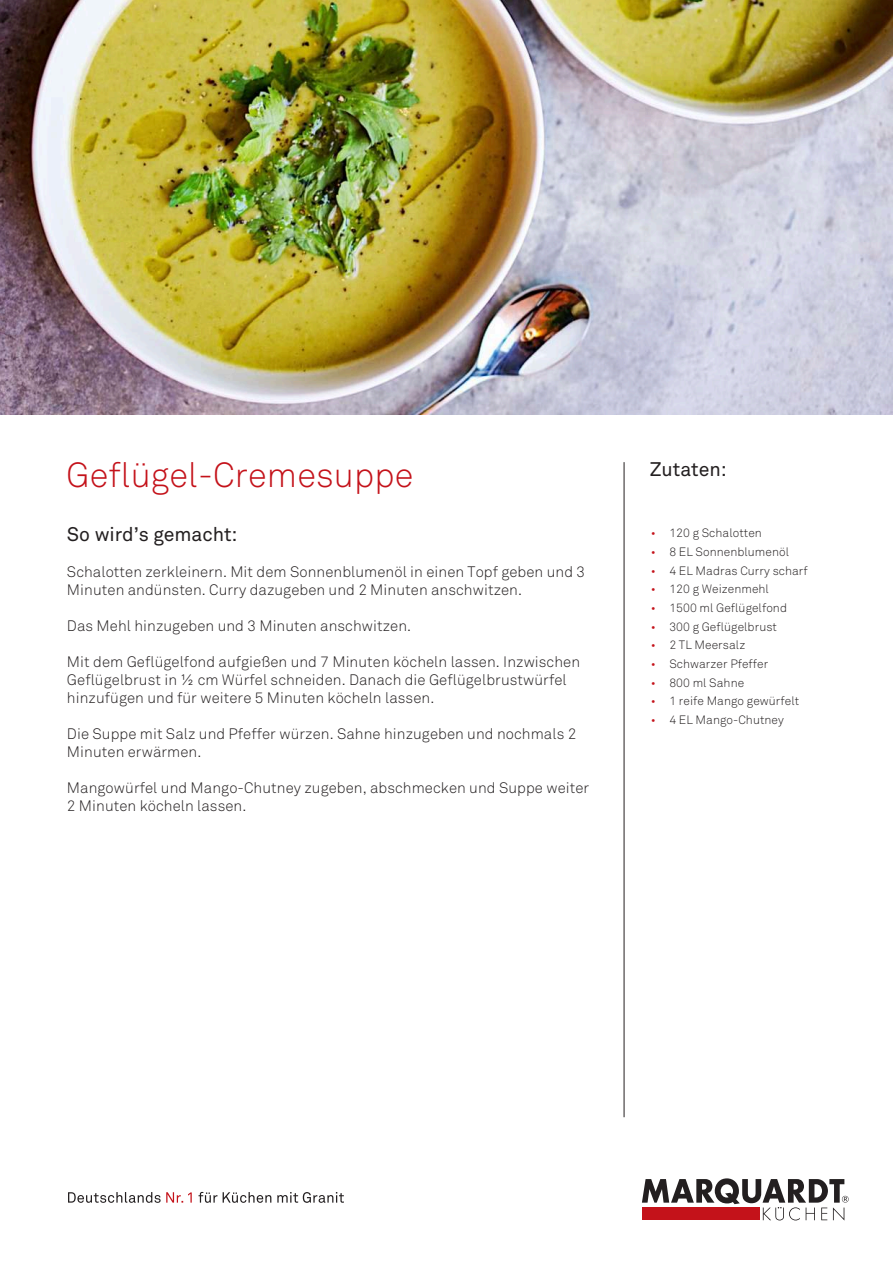
<style>
.page{position:relative;width:893px;height:1263px;background:#fff}
.page>*{position:absolute;margin:0;border:0;box-sizing:border-box;transform-origin:0 0}
.t1{font:300 34.5px "Akkurat Std";letter-spacing:.005em;color:#c4121a}
.t2{font:19.5px "Akkurat Std";letter-spacing:-.005em;color:#231f20}
.t3{font:300 15px/18px "Akkurat Std";letter-spacing:.005em;color:#231f20}
.t4{font:300 12px "Akkurat Std";letter-spacing:.005em;color:#231f20}
.s1{color:#c4121a}
</style>
<div class="page">
<img style="left:0;top:0;width:892px;height:414px">
<svg style="left:642px;top:1178px;width:207px;height:42px"></svg>
<svg style="left:198px;top:1192px;width:146px;height:11px"></svg>
<svg style="left:68px;top:1192px;width:124px;height:11px"></svg>
<hr style="left:624px;top:462px;width:1px;height:655px;background:#231f20">
<h1 class="t1" style="left:66px;top:455px;width:349px">Geflügel-Cremesuppe</h1>
<h2 class="t2" style="left:67px;top:523px;width:172px">So wird’s gemacht:</h2>
<p class="t3" style="left:67px;top:563px;width:520px">Schalotten zerkleinern. Mit dem Sonnenblumenöl in einen Topf geben und 3<br>Minuten andünsten. Curry dazugeben und 2 Minuten anschwitzen.</p>
<p class="t3" style="left:67px;top:617px;width:346px">Das Mehl hinzugeben und 3 Minuten anschwitzen.</p>
<p class="t3" style="left:67px;top:653px;width:515px">Mit dem Geflügelfond aufgießen und 7 Minuten köcheln lassen. Inzwischen<br>Geflügelbrust in ½ cm Würfel schneiden. Danach die Geflügelbrustwürfel hinzufügen und für weitere 5 Minuten köcheln lassen.</p>
<p class="t3" style="left:67px;top:725px;width:511px">Die Suppe mit Salz und Pfeffer würzen. Sahne hinzugeben und nochmals 2<br>Minuten erwärmen.</p>
<p class="t3" style="left:67px;top:779px;width:524px">Mangowürfel und Mango-Chutney zugeben, abschmecken und Suppe weiter<br>2 Minuten köcheln lassen.</p>
<h2 class="t2" style="left:650px;top:458px;width:79px">Zutaten:</h2>
<p class="t4" style="left:651px;top:526px;width:112px"><span class="s1">•</span> 120 g Schalotten</p>
<p class="t4" style="left:651px;top:545px;width:140px"><span class="s1">•</span> 8 EL Sonnenblumenöl</p>
<p class="t4" style="left:651px;top:563px;width:158px"><span class="s1">•</span> 4 EL Madras Curry scharf</p>
<p class="t4" style="left:651px;top:582px;width:119px"><span class="s1">•</span> 120 g Weizenmehl</p>
<p class="t4" style="left:651px;top:601px;width:138px"><span class="s1">•</span> 1500 ml Geflügelfond</p>
<p class="t4" style="left:651px;top:619px;width:128px"><span class="s1">•</span> 300 g Geflügelbrust</p>
<p class="t4" style="left:651px;top:638px;width:96px"><span class="s1">•</span> 2 TL Meersalz</p>
<p class="t4" style="left:651px;top:657px;width:119px"><span class="s1">•</span> Schwarzer Pfeffer</p>
<p class="t4" style="left:651px;top:675px;width:95px"><span class="s1">•</span> 800 ml Sahne</p>
<p class="t4" style="left:651px;top:694px;width:150px"><span class="s1">•</span> 1 reife Mango gewürfelt</p>
<p class="t4" style="left:651px;top:712px;width:134px"><span class="s1">•</span> 4 EL Mango-Chutney</p>
</div>
